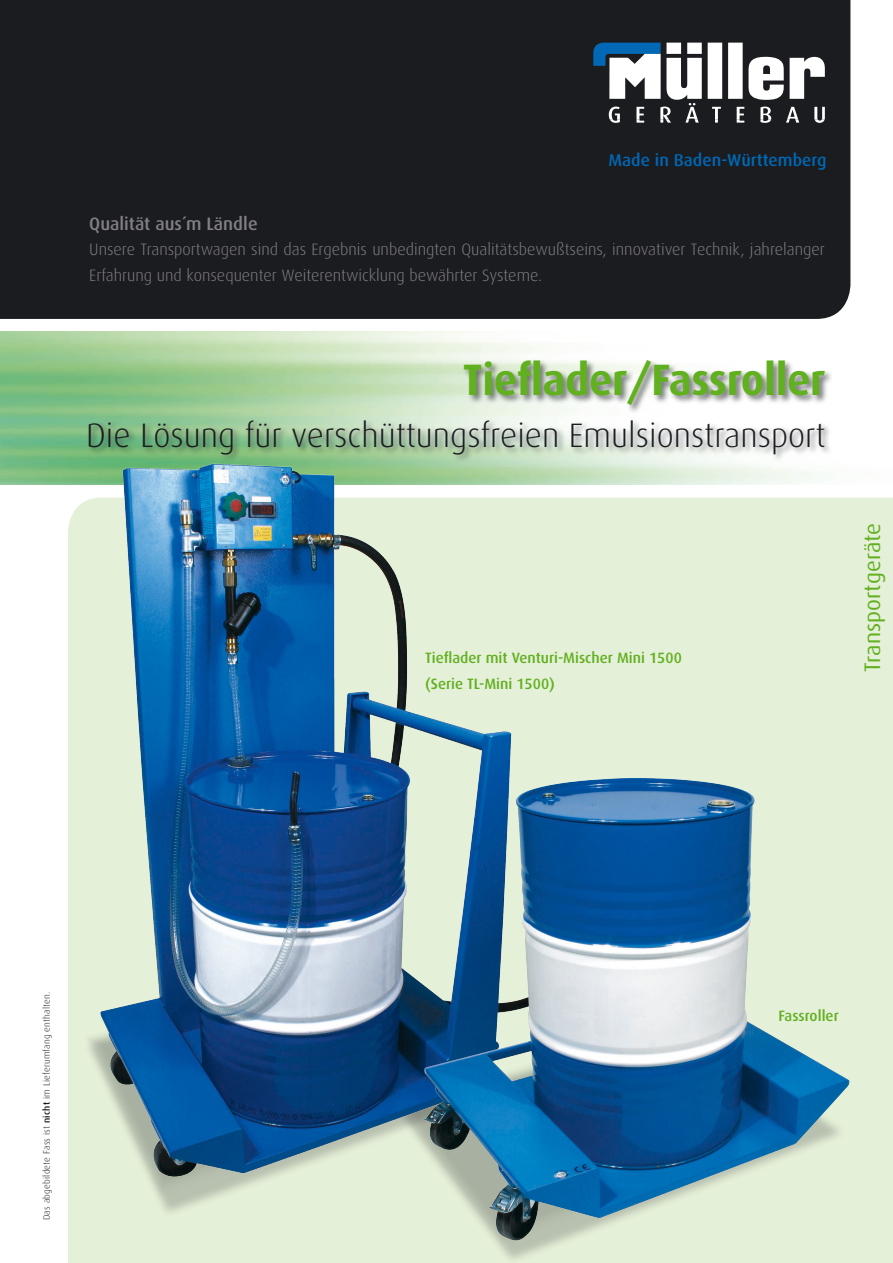
<style>
.page{position:relative;width:893px;height:1263px;background:#fff}
.page>*{position:absolute;margin:0;border:0;box-sizing:border-box;transform-origin:0 0}
.t1{font:700 43.95px "Dax";letter-spacing:-.01em;color:#61b020}
.t2{font:300 33.9px "Dax";color:#1b1c20}
.t3{font:22.5px "Dax";letter-spacing:.005em;color:#61b020}
.t4{font:500 18px "Dax";color:#818084}
.t5{font:500 17.1px "Dax";letter-spacing:.005em;color:#0068b5}
.t6{font:300 16.5px/25.5px "Dax";color:#818084}
.t7{font:500 15px/25.5px "Dax";color:#61b020}
.t8{font:300 9.3px "Dax";letter-spacing:.02em;color:#1b1c20}
.s1{font-weight:500}
</style>
<div class="page">
<div style="left:68px;top:497px;width:825px;height:766px;background:#e5f0d8"></div>
<div style="left:0;top:0;width:850px;height:319px;background:#1b1c20"></div>
<img style="left:0;top:332px;width:813px;height:153px">
<div style="left:87px;top:359px;width:747px;height:103px;background:#1b1c20;opacity:.6"></div>
<svg style="left:593px;top:43px;width:232px;height:80px"></svg>
<div style="left:394px;top:1018px;width:452px;height:245px;background:#e5f0d8"></div>
<img style="left:76px;top:443px;width:530px;height:781px">
<img style="left:388px;top:721px;width:495px;height:528px">
<p class="t5" style="left:608px;top:150px;width:220px">Made in Baden-Württemberg</p>
<p class="t4" style="left:89px;top:213px;width:170px">Qualität aus´m Ländle</p>
<p class="t6" style="left:89px;top:237px;width:737px">Unsere Transportwagen sind das Ergebnis unbedingten Qualitätsbewußtseins, innovativer Technik, jahrelanger<br>Erfahrung und konsequenter Weiterentwicklung bewährter Systeme.</p>
<h1 class="t1" style="left:463px;top:355px;width:364px">Tieflader/Fassroller</h1>
<h2 class="t2" style="left:86px;top:416px;width:741px">Die Lösung für verschüttungsfreien Emulsionstransport</h2>
<p class="t7" style="left:425px;top:645px;width:258px">Tieflader mit Venturi-Mischer Mini 1500 (Serie TL-Mini 1500)</p>
<h3 class="t3" style="left:860px;top:672px;width:150px;rotate:-90deg">Transportgeräte</h3>
<p class="t8" style="left:41px;top:1220px;width:230px;rotate:-90deg">Das abgebildete Fass ist <span class="s1">nicht</span> im Lieferumfang enthalten.</p>
<p class="t7" style="left:778px;top:1003px;width:62px">Fassroller</p>
</div>
